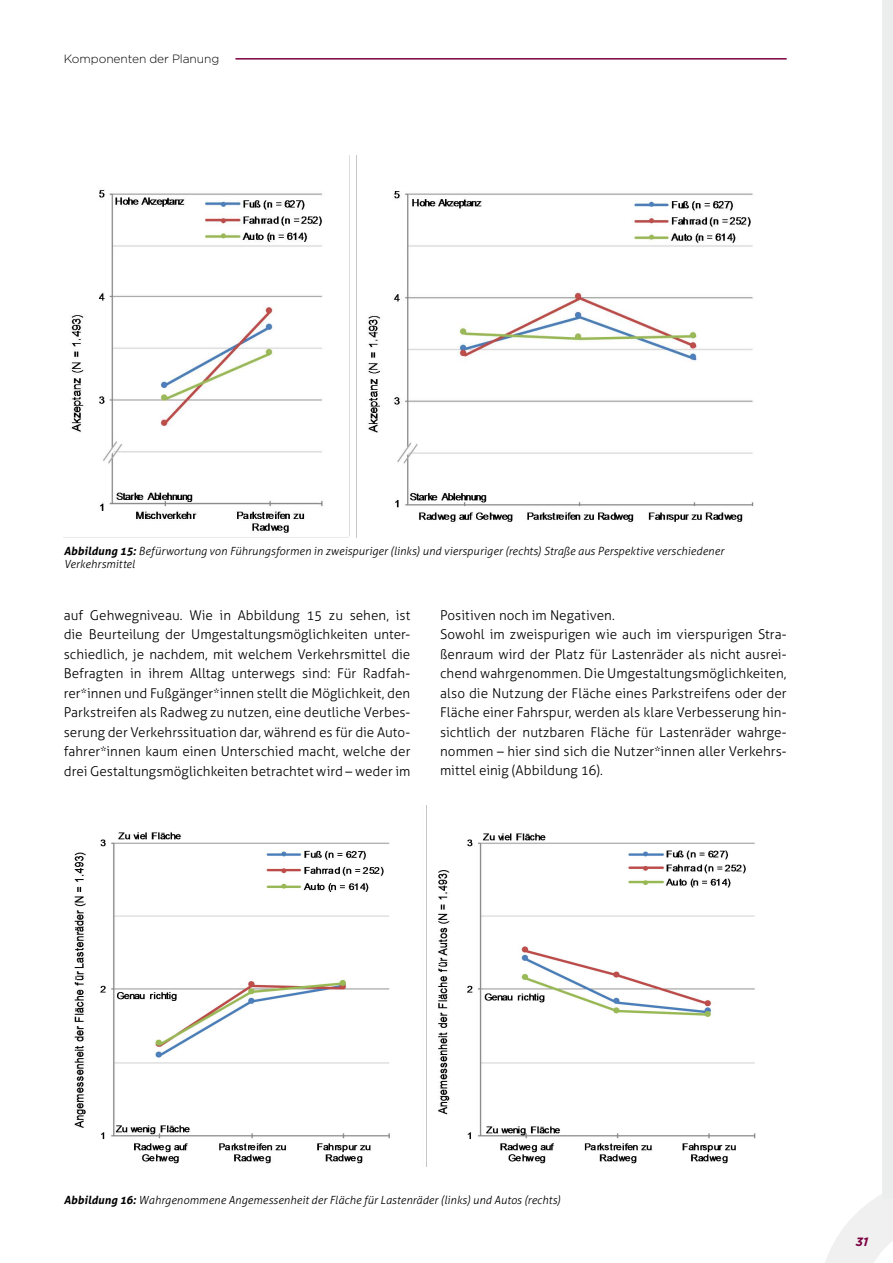
<style>
.page{position:relative;width:893px;height:1263px;background:#fff}
.page>*{position:absolute;margin:0;border:0;box-sizing:border-box;transform-origin:0 0}
.t1{font:300 13.5px/19.5px "Aller";color:#000;text-align:justify}
.t2{font:300 12px "Gotham";letter-spacing:-.005em;color:#000}
.t3{font:italic 700 12px "Gotham";color:#7b0041}
.Tabellenbeschreibung{font:italic 300 11.25px/13.5px "Aller";letter-spacing:.01em;color:#000}
.s1{font-weight:700}
</style>
<div class="page">
<svg style="left:825px;top:1194px;width:68px;height:69px"></svg>
<div style="left:882px;top:0;width:11px;height:1199px;background:#eceded"></div>
<hr style="left:235px;top:58px;width:552px;height:2px;background:#7b0041">
<img style="left:74px;top:806px;width:682px;height:360px">
<img style="left:70px;top:156px;width:684px;height:381px">
<p class="t2" style="left:64px;top:52px;width:157px">Komponenten der Planung</p>
<p class="Tabellenbeschreibung" style="left:64px;top:544px;width:662px"><span class="s1">Abbildung 15:</span> Befürwortung von Führungsformen in zweispuriger (links) und vierspuriger (rechts) Straße aus Perspektive verschiedener<br>Verkehrsmittel</p>
<p class="t1" style="left:64px;top:605px;width:348px">auf Gehwegniveau. Wie in Abbildung 15 zu sehen, ist die Beurteilung der Umgestaltungsmöglichkeiten unter&shy;schiedlich, je nachdem, mit welchem Verkehrsmittel die Befragten in ihrem Alltag unterwegs sind: Für Radfah&shy;rer*innen und Fußgänger*innen stellt die Möglichkeit, den Parkstreifen als Radweg zu nutzen, eine deutliche Verbes&shy;serung der Verkehrssituation dar, während es für die Auto&shy;fahrer*innen kaum einen Unterschied macht, welche der drei Gestaltungsmöglichkeiten betrachtet wird – weder im</p>
<p class="t1" style="left:440px;top:605px;width:176px">Positiven noch im Negativen.</p>
<p class="t1" style="left:440px;top:624px;width:348px">Sowohl im zweispurigen wie auch im vierspurigen Stra&shy;ßenraum wird der Platz für Lastenräder als nicht ausrei&shy;chend wahrgenommen. Die Umgestaltungsmöglichkeiten, also die Nutzung der Fläche eines Parkstreifens oder der Fläche einer Fahrspur, werden als klare Verbesserung hin&shy;sichtlich der nutzbaren Fläche für Lastenräder wahrge&shy;nommen – hier sind sich die Nutzer*innen aller Verkehrs&shy;mittel einig (Abbildung 16).</p>
<p class="Tabellenbeschreibung" style="left:64px;top:1193px;width:498px"><span class="s1">Abbildung 16:</span> Wahrgenommene Angemessenheit der Fläche für Lastenräder (links) und Autos (rechts)</p>
<p class="t3" style="left:856px;top:1234px;width:14px">31</p>
</div>
